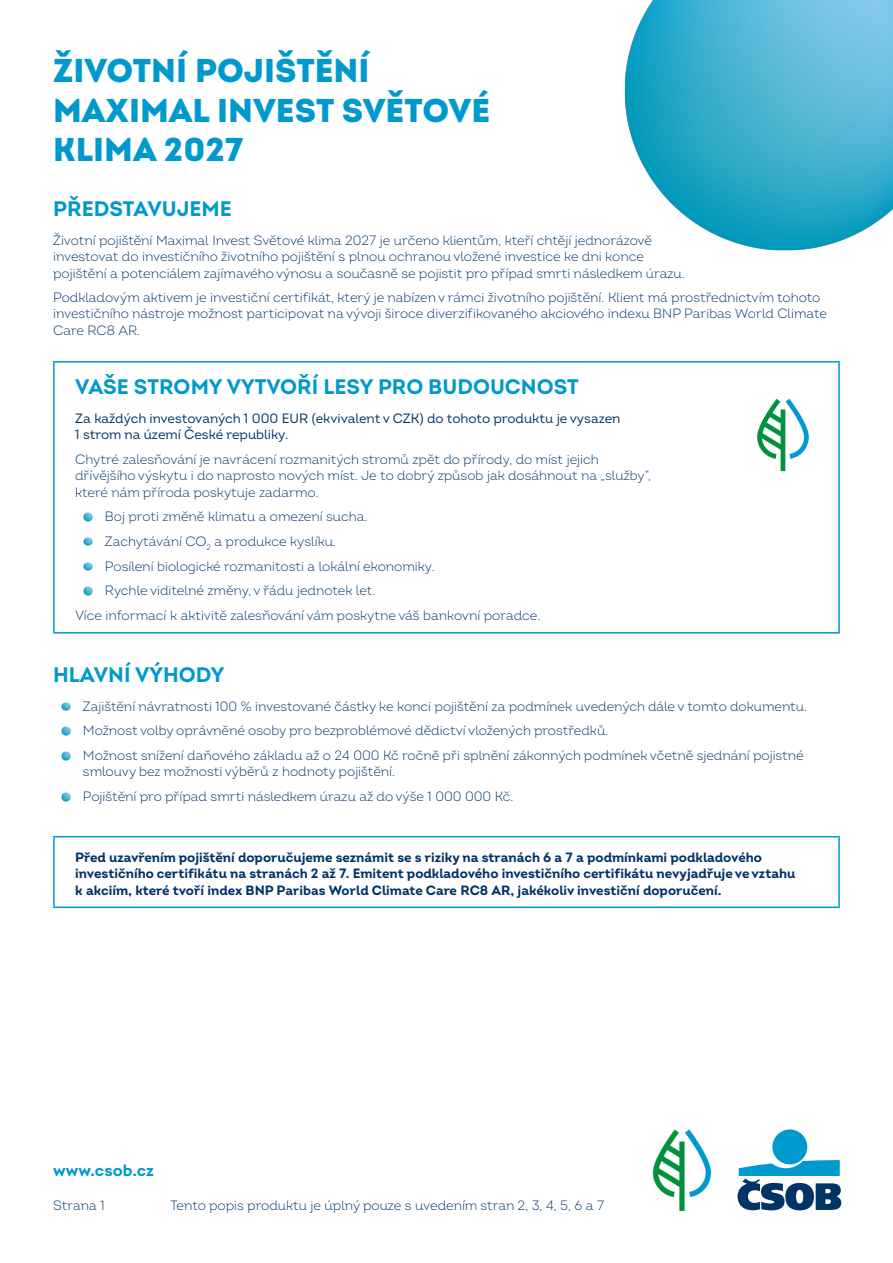
<style>
.page{position:relative;width:893px;height:1263px;background:#fff}
.page>*{position:absolute;margin:0;border:0;box-sizing:border-box;transform-origin:0 0}
.jmeno_produktu_nadpi{font:900 33px/39.6px "Intro";color:#0099cd}
.nadpis_hlavni_ouska{font:700 21px "Intro";color:#0099cd}
.normal_text{font:700 16.5px "Intro";color:#0099cd}
.normal_text-2{font:300 13.5px/16.2px "Intro";color:#036}
.normal_odrazky{font:300 13.5px/16.2px "Intro";color:#036}
.text_do_boxu{font:700 13.5px/16.2px "Intro";color:#036}
.normal_text-3{font:300 13.5px/16.2px "Intro";color:#003667}
.normal_text-4{font:13.5px/16.2px "Intro";color:#003667}
.normal_odrazky-2{font:300 13.5px "Intro";color:#003667}
.s1{color:#036}
.s2{color:#003667}
</style>
<div class="page">
<hr style="left:53px;top:363px;width:2px;height:269px;background:#0099cd">
<hr style="left:53px;top:361px;width:787px;height:2px;background:#0099cd">
<hr style="left:838px;top:363px;width:2px;height:269px;background:#0099cd">
<hr style="left:53px;top:632px;width:787px;height:1px;background:#0099cd">
<svg style="left:84px;top:513px;width:8px;height:8px"></svg>
<svg style="left:84px;top:537px;width:8px;height:9px"></svg>
<svg style="left:84px;top:562px;width:8px;height:9px"></svg>
<svg style="left:84px;top:587px;width:8px;height:8px"></svg>
<svg style="left:62px;top:702px;width:8px;height:9px"></svg>
<svg style="left:62px;top:727px;width:8px;height:8px"></svg>
<svg style="left:62px;top:752px;width:8px;height:8px"></svg>
<svg style="left:62px;top:792px;width:8px;height:9px"></svg>
<hr style="left:53px;top:837px;width:2px;height:69px;background:#0099cd">
<hr style="left:53px;top:836px;width:787px;height:1px;background:#0099cd">
<hr style="left:838px;top:837px;width:2px;height:69px;background:#0099cd">
<hr style="left:53px;top:906px;width:787px;height:2px;background:#0099cd">
<img style="left:624px;top:0;width:269px;height:251px">
<img style="left:757px;top:377px;width:82px;height:111px">
<img style="left:652px;top:1129px;width:86px;height:83px">
<div style="left:772px;top:1129px;width:35px;height:35px;background:#0099cd;border-radius:50%"></div>
<svg style="left:738px;top:1160px;width:103px;height:50px"></svg>
<p class="jmeno_produktu_nadpi" style="left:53px;top:50px;width:439px">ŽIVOTNÍ POJIŠTĚNÍ<br>MAXIMAL INVEST SVĚTOVÉ<br>KLIMA 2027</p>
<p class="nadpis_hlavni_ouska" style="left:53px;top:196px;width:180px">PŘEDSTAVUJEME</p>
<p class="normal_text-2" style="left:53px;top:232px;width:633px">Životní pojištění Maximal Invest Světové klima 2027 je určeno klientům, kteří chtějí jednorázově investovat do investičního životního pojištění s plnou ochranou vložené investice ke dni konce pojištění a potenciálem zajímavého výnosu a současně se pojistit pro případ smrti následkem úrazu.</p>
<p class="normal_text-2" style="left:53px;top:289px;width:775px">Podkladovým aktivem je investiční certifikát, který je nabízen v rámci životního pojištění. Klient má prostřednictvím tohoto investičního nástroje možnost participovat na vývoji široce diverzifikovaného akciového indexu BNP Paribas World Climate<br>Care RC8 AR.</p>
<p class="nadpis_hlavni_ouska" style="left:75px;top:374px;width:505px">VAŠE STROMY VYTVOŘÍ LESY PRO BUDOUCNOST</p>
<p class="normal_text-4" style="left:75px;top:410px;width:547px">Za každých investovaných 1 000 EUR (ekvivalent v CZK) do tohoto produktu je vysazen<br>1 strom na území České republiky.</p>
<p class="normal_text-3" style="left:75px;top:451px;width:577px">Chytré zalesňování je navrácení rozmanitých stromů zpět do přírody, do míst jejich dřívějšího výskytu i do naprosto nových míst. Je to dobrý způsob jak dosáhnout na „služby“, které nám příroda poskytuje zadarmo.</p>
<p class="normal_odrazky-2" style="left:105px;top:508px;width:264px">Boj proti změně klima<span class="s1">tu a omezení sucha.</span></p>
<p class="normal_odrazky" style="left:105px;top:533px;width:232px">Zachytávání CO<sub>2</sub> a produkce kyslíku.</p>
<p class="normal_odrazky" style="left:105px;top:558px;width:331px">Posílení biologické rozmanitosti a lokální ekonomiky.</p>
<p class="normal_odrazky" style="left:105px;top:583px;width:272px">Rychle viditelné změny, <span class="s2">v řádu jednotek let.</span></p>
<p class="normal_text-3" style="left:75px;top:607px;width:467px">Více informací k aktivitě zalesňování vám poskytne váš <span class="s1">bankovní poradce</span>.</p>
<p class="nadpis_hlavni_ouska" style="left:53px;top:661px;width:173px">HLAVNÍ VÝHODY</p>
<p class="normal_odrazky" style="left:83px;top:698px;width:726px">Zajištění návratnosti 100 % investované částky ke konci pojištění za podmínek uvedených dále v tomto dokumentu.</p>
<p class="normal_odrazky" style="left:83px;top:723px;width:527px">Možnost volby oprávněné osoby pro bezproblémové dědictví vložených prostředků.</p>
<p class="normal_odrazky" style="left:83px;top:747px;width:722px">Možnost snížení daňového základu až o 24 000 Kč ročně při splnění zákonných podmínek včetně sjednání pojistné smlouvy bez možnosti výběrů z hodnoty pojištění.</p>
<p class="normal_odrazky" style="left:83px;top:788px;width:432px">Pojištění pro případ smrti následkem úrazu až do výše 1 000 000 Kč.</p>
<p class="text_do_boxu" style="left:75px;top:849px;width:722px">Před uzavřením pojištění doporučujeme seznámit se s riziky na stranách 6 a 7 a podmínkami podkladového investičního certifikátu na stranách 2 až 7. Emitent podkladového investičního certifikátu nevyjadřuje ve vztahu k akciím, které tvoří index BNP Paribas World Climate Care RC8 AR, jakékoliv investiční doporučení.</p>
<p class="normal_text" style="left:53px;top:1160px;width:102px">www.csob.cz</p>
<p class="normal_text-2" style="left:53px;top:1197px;width:53px">Strana 1</p>
<p class="normal_text-2" style="left:171px;top:1197px;width:435px">Tento popis produktu je úplný pouze s uvedením stran 2, 3, 4, 5, 6 a 7</p>
</div>
